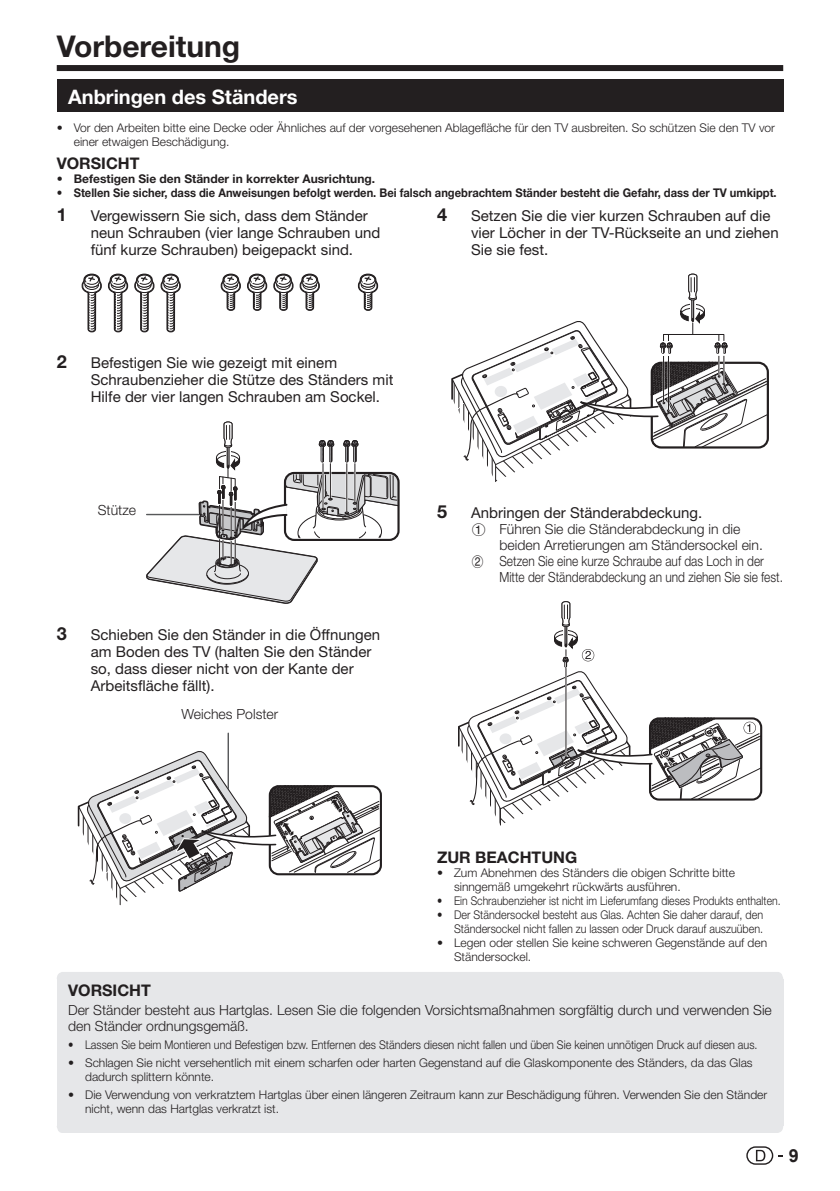
<style>
.page{position:relative;width:840px;height:1191px;background:#fff}
.page>*{position:absolute;margin:0;border:0;box-sizing:border-box;transform-origin:0 0}
.t1{font:700 30px "Helvetica Neue LT";color:#231f20}
.t2{font:700 20px "Helvetica Neue LT";color:#fff}
.t3{font:700 18px "Helvetica Neue LT";color:#231f20}
.t4{font:700 18px "Arial";color:#231f20}
.t5{font:700 16px "Helvetica Neue LT";color:#231f20}
.t6{font:15px/17px "Helvetica Neue LT";color:#231f20}
.t7{font:300 14px/16px "Helvetica Neue LT";color:#231f20}
.t8{font:300 14px "Helvetica Neue LT";color:#231f20;scale:.85 1}
.t9{font:300 12px/14px "Helvetica Neue LT";color:#231f20}
.t10{font:300 12px/14px "Helvetica Neue LT";color:#231f20;text-align:right;scale:.9 1}
.t11{font:700 12px "Helvetica Neue LT";color:#231f20;scale:.93 1}
.t12{font:300 12px "Helvetica Neue LT";color:#231f20;scale:.87 1}
.t13{font:700 12px "Helvetica Neue LT";color:#231f20}
.s1{font-weight:300}
.s2{font-family:"GK Proj A";font-weight:400;font-size:12px}
</style>
<div class="page">
<div style="left:57px;top:65px;width:725px;height:6px;background:#231f20"></div>
<div style="left:746px;top:1146px;width:26px;height:18px;border:1px solid #231f20;border-radius:9px"></div>
<svg style="left:755px;top:1149px;width:10px;height:12px"></svg>
<div style="left:57px;top:79px;width:725px;height:33px;background:#231f20"></div>
<svg style="left:357px;top:273px;width:22px;height:38px"></svg>
<svg style="left:220px;top:273px;width:100px;height:38px"></svg>
<svg style="left:81px;top:273px;width:100px;height:60px"></svg>
<svg style="left:146px;top:421px;width:254px;height:183px"></svg>
<hr style="left:147px;top:513px;width:52px;height:3px;background:#fff">
<hr style="left:147px;top:514px;width:52px;height:1px;background:#57585a">
<svg style="left:77px;top:751px;width:303px;height:153px"></svg>
<hr style="left:227px;top:733px;width:2px;height:55px;background:#57585a">
<svg style="left:451px;top:273px;width:317px;height:208px"></svg>
<svg style="left:458px;top:601px;width:303px;height:224px"></svg>
<div style="left:57px;top:979px;width:725px;height:146px;background:#e6e7e9"></div>
<div style="left:57px;top:972px;width:725px;height:7px;background:#e6e7e9"></div>
<div style="left:57px;top:1125px;width:725px;height:8px;background:#e6e7e9"></div>
<h1 class="t1" style="left:57px;top:35px;width:185px">Vorbereitung</h1>
<h2 class="t2" style="left:68px;top:89px;width:231px">Anbringen des Ständers</h2>
<p class="t9" style="left:74px;top:122px;width:702px;text-indent:-17px">• Vor den Arbeiten bitte eine Decke oder Ähnliches auf der vorgesehenen Ablagefläche für den TV ausbreiten. So schützen Sie den TV vor einer etwaigen Beschädigung.</p>
<h3 class="t5" style="left:57px;top:158px;width:84px">VORSICHT</h3>
<p class="t13" style="left:57px;top:175px;width:320px"><span class="s1">•</span> Befestigen Sie den Ständer in korrekter Ausrichtung.</p>
<p class="t11" style="left:57px;top:189px;width:775px"><span class="s1">•</span> Stellen Sie sicher, dass die Anweisungen befolgt werden. Bei falsch angebrachtem Ständer besteht die Gefahr, dass der TV umkippt.</p>
<h3 class="t3" style="left:57px;top:208px;width:12px">1</h3>
<p class="t6" style="left:91px;top:208px;width:291px">Vergewissern Sie sich, dass dem Ständer neun Schrauben (vier lange Schrauben und fünf kurze Schrauben) beigepackt sind.</p>
<h3 class="t3" style="left:437px;top:208px;width:12px">4</h3>
<p class="t6" style="left:471px;top:208px;width:309px">Setzen Sie die vier kurzen Schrauben auf die vier Löcher in der TV-Rückseite an und ziehen<br>Sie sie fest.</p>
<h3 class="t3" style="left:57px;top:355px;width:12px">2</h3>
<p class="t6" style="left:91px;top:356px;width:304px">Befestigen Sie wie gezeigt mit einem<br>Schraubenzieher die Stütze des Ständers mit<br>Hilfe der vier langen Schrauben am Sockel.</p>
<p class="t7" style="left:98px;top:504px;width:40px">Stütze</p>
<h3 class="t3" style="left:57px;top:627px;width:12px">3</h3>
<p class="t6" style="left:91px;top:628px;width:290px">Schieben Sie den Ständer in die Öffnungen am Boden des TV (halten Sie den Ständer so, dass dieser nicht von der Kante der Arbeitsfläche fällt).</p>
<p class="t7" style="left:181px;top:707px;width:98px">Weiches Polster</p>
<h3 class="t3" style="left:437px;top:505px;width:12px">5</h3>
<p class="t6" style="left:471px;top:506px;width:232px">Anbringen der Ständerabdeckung.</p>
<p class="t7" style="left:471px;top:522px;width:271px"><span class="s2">1</span> Führen Sie die Ständerabdeckung in die</p>
<p class="t7" style="left:499px;top:538px;width:265px">beiden Arretierungen am Ständersockel ein.</p>
<p class="t8" style="left:471px;top:556px;width:346px"><span class="s2">2</span> Setzen Sie eine kurze Schraube auf das Loch in der</p>
<p class="t8" style="left:499px;top:572px;width:335px">Mitte der Ständerabdeckung an und ziehen Sie sie fest.</p>
<h3 class="t5" style="left:437px;top:851px;width:142px">ZUR BEACHTUNG</h3>
<p class="t9" style="left:454px;top:866px;width:282px;text-indent:-17px">• Zum Abnehmen des Ständers die obigen Schritte bitte sinngemäß umgekehrt rückwärts ausführen.</p>
<p class="t12" style="left:437px;top:896px;width:396px">• Ein Schraubenzieher ist nicht im Lieferumfang dieses Produkts enthalten.</p>
<p class="t10" style="left:437px;top:908px;width:364px">• Der Ständersockel besteht aus Glas. Achten Sie daher darauf, den<br>Ständersockel nicht fallen zu lassen oder Druck darauf auszuüben.</p>
<p class="t9" style="left:454px;top:936px;width:314px;text-indent:-17px">• Legen oder stellen Sie keine schweren Gegenstände auf den<br>Ständersockel.</p>
<h3 class="t5" style="left:68px;top:984px;width:84px">VORSICHT</h3>
<p class="t7" style="left:68px;top:1003px;width:704px">Der Ständer besteht aus Hartglas. Lesen Sie die folgenden Vorsichtsmaßnahmen sorgfältig durch und verwenden Sie den Ständer ordnungsgemäß.</p>
<p class="t10" style="left:68px;top:1039px;width:767px">• Lassen Sie beim Montieren und Befestigen bzw. Entfernen des Ständers diesen nicht fallen und üben Sie keinen unnötigen Druck auf diesen aus.</p>
<p class="t9" style="left:85px;top:1057px;width:668px;text-indent:-17px">• Schlagen Sie nicht versehentlich mit einem scharfen oder harten Gegenstand auf die Glaskomponente des Ständers, da das Glas dadurch splittern könnte.</p>
<p class="t9" style="left:85px;top:1089px;width:683px;text-indent:-17px">• Die Verwendung von verkratztem Hartglas über einen längeren Zeitraum kann zur Beschädigung führen. Verwenden Sie den Ständer nicht, wenn das Hartglas verkratzt ist.</p>
<h3 class="t4" style="left:788px;top:1145px;width:12px">9</h3>
</div>
